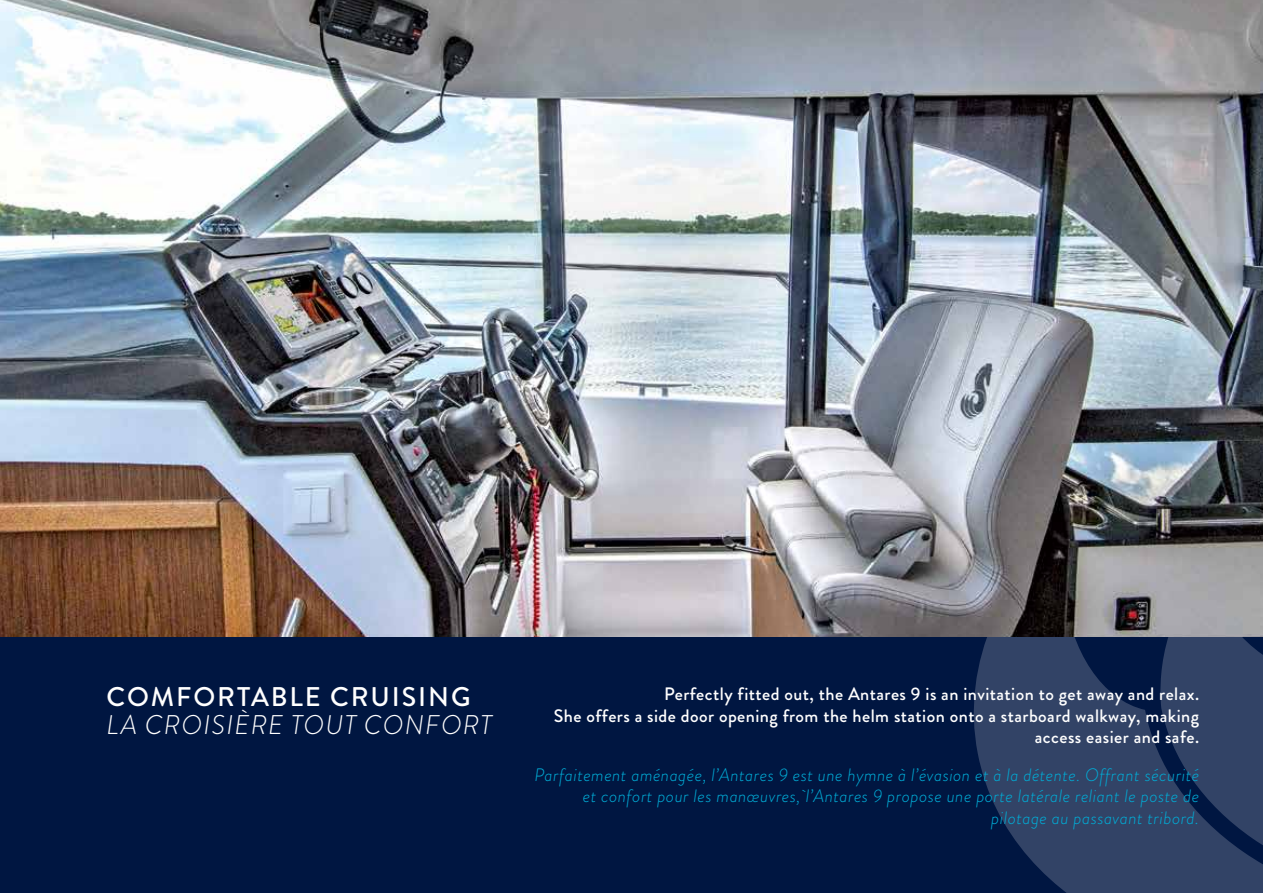
<style>
.page{position:relative;width:1263px;height:893px;background:#001641}
.page>*{position:absolute;margin:0;border:0;box-sizing:border-box;transform-origin:0 0}
.t1{font:italic 300 27px "Brandon Grotesque";letter-spacing:.045em;color:#fff}
.t2{font:500 27px "Brandon Grotesque";letter-spacing:.07em;color:#fff}
.t3{font:italic 300 18px/21.6px "Brandon Grotesque";letter-spacing:.025em;color:#00aed8;text-align:right}
.t4{font:500 18px/21.6px "Brandon Grotesque";letter-spacing:.025em;color:#fff;text-align:right}
</style>
<div class="page">
<svg style="left:974px;top:637px;width:289px;height:256px;fill:#324366"></svg>
<img style="left:0;top:0;width:1263px;height:637px">
<h1 class="t2" style="left:106px;top:678px;width:365px">COMFORTABLE CRUISING</h1>
<h1 class="t1" style="left:106px;top:706px;width:387px">LA CROISIÈRE TOUT CONFORT</h1>
<p class="t4" style="left:554px;top:683px;width:647px">Perfectly fitted out, the Antares 9 is an invitation to get away and relax.<br>She offers a side door opening from the helm station onto a starboard walkway, making access easier and safe.</p>
<p class="t3" style="left:535px;top:764px;width:666px">Parfaitement aménagée, l’Antares 9 est une hymne à l’évasion et à la détente. Offrant sécurité et confort pour les manœuvres, l’Antares 9 propose une porte latérale reliant le poste de pilotage au passavant tribord.</p>
</div>
